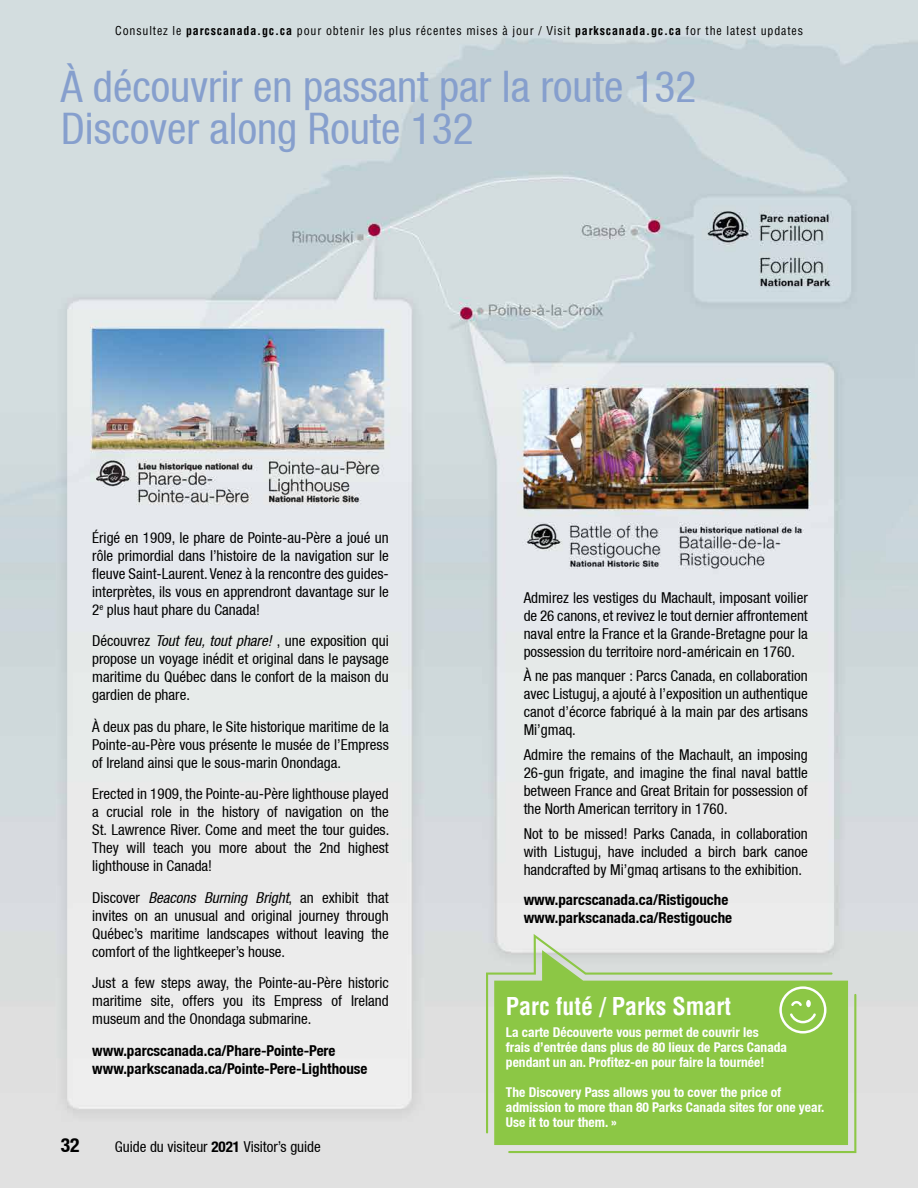
<style>
.page{position:relative;width:918px;height:1188px;background:#fff}
.page>*{position:absolute;margin:0;border:0;box-sizing:border-box;transform-origin:0 0}
.t1{font:43.5px/42px "Helvetica Neue Condensed";color:#869fcd}
.t2{font:700 condensed 24px "Helvetica LT Std";color:#fff}
.t3{font:700 condensed 19.5px "Helvetica Neue";color:#000}
.t4{font:15px/18px "Helvetica Neue Condensed";color:#000;text-align:justify}
.t5{font:700 condensed 15px/18px "Helvetica Neue";color:#000}
.t6{font:700 condensed 13.5px/15px "Helvetica Neue";color:#fff}
.t7{font:condensed 12px "Helvetica LT Std";letter-spacing:.07em;color:#000}
.s1{font-weight:700}
.s2{font-family:"Helvetica Neue";font-style:italic;font-stretch:condensed}
.s3{font-family:"Helvetica Neue";font-weight:700;font-stretch:condensed}
</style>
<div class="page">
<img style="left:0;top:0;width:918px;height:1188px">
<svg style="left:508px;top:994px;width:348px;height:159px;background:#a4ce72"></svg>
<svg style="left:486px;top:934px;width:347px;height:199px;background:#9fcd69"></svg>
<svg style="left:779px;top:986px;width:47px;height:48px;background:#a4d26c"></svg>
<p class="t7" style="left:115px;top:23px;width:689px">Consultez le <span class="s1">parcscanada.gc.ca</span> pour obtenir les plus récentes mises à jour / Visit <span class="s1">parkscanada.gc.ca</span> for the latest updates</p>
<h1 class="t1" style="left:61px;top:65px;width:637px">À découvrir en passant par la route 132<br>Discover along Route 132</h1>
<p class="t4" style="left:92px;top:528px;width:298px">Érigé en 1909, le phare de Pointe-au-Père a joué un rôle primordial dans l’histoire de la navigation sur le fleuve Saint-Laurent. Venez à la rencontre des guides&shy;interprètes, ils vous en apprendront davantage sur le 2<sup>e</sup> plus haut phare du Canada!</p>
<p class="t4" style="left:92px;top:632px;width:298px">Découvrez <span class="s2">Tout feu, tout phare!</span> , une exposition qui propose un voyage inédit et original dans le paysage maritime du Québec dans le confort de la maison du gardien de phare.</p>
<p class="t4" style="left:92px;top:717px;width:298px">À deux pas du phare, le Site historique maritime de la Pointe-au-Père vous présente le musée de l’Empress of Ireland ainsi que le sous-marin Onondaga.</p>
<p class="t4" style="left:92px;top:785px;width:299px">Erected in 1909, the Pointe-au-Père lighthouse played a crucial role in the history of navigation on the St. Lawrence River. Come and meet the tour guides.<br>They will teach you more about the 2nd highest lighthouse in Canada!</p>
<p class="t4" style="left:92px;top:888px;width:298px">Discover <span class="s2">Beacons Burning Bright</span>, an exhibit that invites on an unusual and original journey through Québec’s maritime landscapes without leaving the comfort of the lightkeeper’s house.</p>
<p class="t4" style="left:92px;top:974px;width:298px">Just a few steps away, the Pointe-au-Père historic maritime site, offers you its Empress of Ireland museum and the Onondaga submarine.</p>
<p class="t5" style="left:92px;top:1041px;width:277px">www.parcscanada.ca/Phare-Pointe-Pere www.parkscanada.ca/Pointe-Pere-Lighthouse</p>
<h3 class="t3" style="left:61px;top:1133px;width:20px">32</h3>
<p class="t4" style="left:115px;top:1138px;width:208px">Guide du visiteur <span class="s3">2021</span> Visitor’s guide</p>
<p class="t4" style="left:524px;top:588px;width:286px">Admirez les vestiges du Machault, imposant voilier de 26 canons, et revivez le tout dernier affrontement naval entre la France et la Grande-Bretagne pour la possession du territoire nord-américain en 1760.</p>
<p class="t4" style="left:524px;top:667px;width:286px">À ne pas manquer : Parcs Canada, en collaboration avec Listuguj, a ajouté à l’exposition un authentique canot d’écorce fabriqué à la main par des artisans Mi’gmaq.</p>
<p class="t4" style="left:524px;top:746px;width:286px">Admire the remains of the Machault, an imposing 26-gun frigate, and imagine the final naval battle between France and Great Britain for possession of the North American territory in 1760.</p>
<p class="t4" style="left:524px;top:825px;width:286px">Not to be missed! Parks Canada, in collaboration with Listuguj, have included a birch bark canoe handcrafted by Mi’gmaq artisans to the exhibition.</p>
<p class="t5" style="left:524px;top:890px;width:210px">www.parcscanada.ca/Ristigouche www.parkscanada.ca/Restigouche</p>
<h2 class="t2" style="left:506px;top:991px;width:227px">Parc futé / Parks Smart</h2>
<p class="t6" style="left:506px;top:1024px;width:283px">La carte Découverte vous permet de couvrir les<br>frais d’entrée dans plus de 80 lieux de Parcs Canada pendant un an. Profitez-en pour faire la tournée!</p>
<p class="t6" style="left:506px;top:1084px;width:320px">The Discovery Pass allows you to cover the price of admission to more than 80 Parks Canada sites for one year.<br>Use it to tour them. »</p>
</div>
